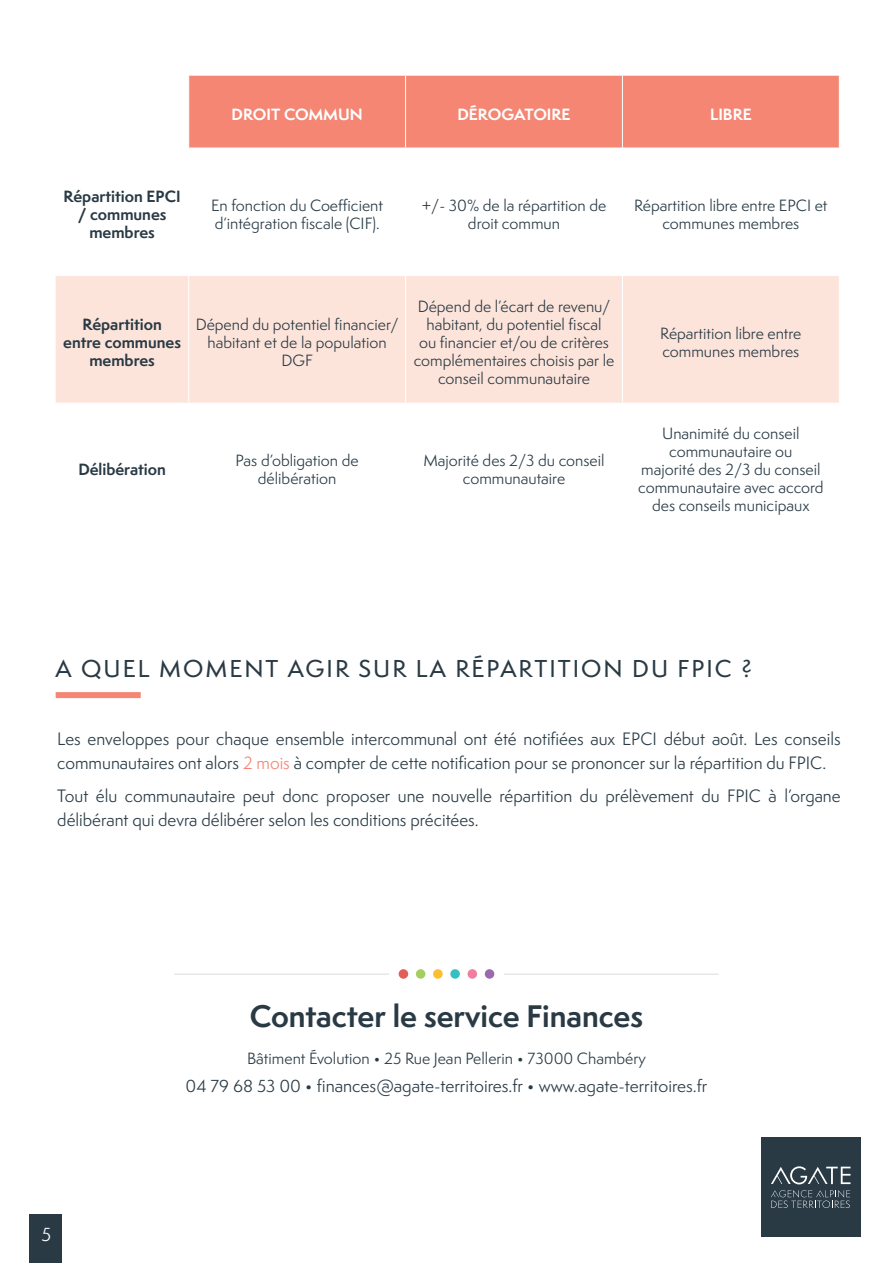
<style>
.page{position:relative;width:893px;height:1263px;background:#fff}
.page>*{position:absolute;margin:0;border:0;box-sizing:border-box;transform-origin:0 0}
.Style_de_paragraphe{font:700 28.65px "Semplicita Pro";color:#293a45}
.t1{font:500 22.5px "Semplicita Pro";letter-spacing:.09em;color:#293a45}
.t2{font:17.55px "Semplicita Pro";color:#fff}
.Texte_principal{font:16.5px/24px "Semplicita Pro";color:#293a45}
.t3{font:16.2px "Semplicita Pro";color:#293a45}
.t4{font:15px/18px "Semplicita Pro";color:#293a45;text-align:center}
.t5{font:700 15px/18px "Semplicita Pro";color:#293a45;text-align:center}
.t6{font:700 15px "Semplicita Pro";color:#fff}
.s1{color:#f48673}
.s2{font-size:16.5px}
</style>
<div class="page">
<div style="left:30px;top:1214px;width:32px;height:49px;background:#293a45"></div>
<div style="left:56px;top:692px;width:85px;height:6px;background:#f48673"></div>
<div style="left:189px;top:76px;width:650px;height:72px;background:#f48673"></div>
<div style="left:56px;top:276px;width:783px;height:127px;background:#fde4da"></div>
<hr style="left:405px;top:76px;width:1px;height:72px;background:#fff">
<hr style="left:622px;top:76px;width:1px;height:72px;background:#fff">
<hr style="left:188px;top:276px;width:1px;height:127px;background:#fff">
<hr style="left:405px;top:276px;width:1px;height:127px;background:#fff">
<hr style="left:622px;top:276px;width:1px;height:127px;background:#fff">
<div style="left:761px;top:1138px;width:99px;height:99px;background:#293a45"></div>
<svg style="left:771px;top:1190px;width:79px;height:18px"></svg>
<svg style="left:771px;top:1166px;width:79px;height:18px"></svg>
<hr style="left:504px;top:973px;width:215px;height:2px;background:#dfdee0">
<hr style="left:174px;top:973px;width:215px;height:2px;background:#dfdee0">
<div style="left:399px;top:969px;width:9px;height:10px;background:#e05f57;border-radius:50%"></div>
<div style="left:416px;top:969px;width:9px;height:10px;background:#a2cf5f;border-radius:50%"></div>
<div style="left:433px;top:969px;width:10px;height:10px;background:#febf2e;border-radius:50%"></div>
<div style="left:450px;top:969px;width:10px;height:10px;background:#35bfc2;border-radius:50%"></div>
<div style="left:468px;top:969px;width:9px;height:10px;background:#f27e9f;border-radius:50%"></div>
<div style="left:485px;top:969px;width:9px;height:10px;background:#9b6aad;border-radius:50%"></div>
<p class="t6" style="left:232px;top:103px;width:133px">DROIT COMMUN</p>
<p class="t6" style="left:457px;top:103px;width:115px">DÉROGATOIRE</p>
<p class="t6" style="left:710px;top:103px;width:43px">LIBRE</p>
<p class="t5" style="left:64px;top:187px;width:119px">Répartition EPCI / communes membres</p>
<p class="t4" style="left:211px;top:196px;width:173px;text-align:left">En fonction du Coefficient d’intégration fiscale (CIF).</p>
<p class="t4" style="left:422px;top:196px;width:186px">+/- 30% de la répartition de droit commun</p>
<p class="t4" style="left:634px;top:196px;width:195px">Répartition libre entre EPCI et communes membres</p>
<p class="t5" style="left:63px;top:315px;width:119px">Répartition entre communes membres</p>
<p class="t4" style="left:196px;top:315px;width:204px">Dépend du potentiel financier/ habitant et de la population<br>DGF</p>
<p class="t4" style="left:414px;top:297px;width:202px">Dépend de l’écart de revenu/ habitant, du potentiel fiscal<br>ou financier et/ou de critères complémentaires choisis par le conseil communautaire</p>
<p class="t5" style="left:78px;top:460px;width:89px">Délibération</p>
<p class="t4" style="left:236px;top:451px;width:125px">Pas d’obligation de délibération</p>
<p class="t4" style="left:423px;top:451px;width:183px">Majorité des 2/3 du conseil communautaire</p>
<p class="t4" style="left:660px;top:324px;width:143px;text-align:left">Répartition libre entre communes membres</p>
<p class="t4" style="left:638px;top:424px;width:187px">Unanimité du conseil communautaire ou<br>majorité des 2/3 du conseil communautaire avec accord des conseils municipaux</p>
<p class="t1" style="left:56px;top:653px;width:698px">A QUEL MOMENT AGIR SUR LA RÉPARTITION DU FPIC ?</p>
<p class="Texte_principal" style="left:57px;top:727px;width:785px">Les enveloppes pour chaque ensemble intercommunal ont été notifiées aux EPCI début août. Les conseils communautaires ont alors <span class="s1">2 mois</span> à compter de cette notification pour se prononcer sur la répartition du FPIC.</p>
<p class="Texte_principal" style="left:57px;top:783px;width:785px">Tout élu communautaire peut donc proposer une nouvelle répartition du prélèvement du FPIC à l’organe délibérant qui devra délibérer selon les conditions précitées.</p>
<p class="Style_de_paragraphe" style="left:250px;top:995px;width:395px">Contacter le service Finances</p>
<p class="t4" style="left:247px;top:1049px;width:400px">Bâtiment Évolution • 25 Rue Jean Pellerin • 73000 Chambéry</p>
<p class="t2" style="left:42px;top:1222px;width:11px">5</p>
<p class="t3" style="left:186px;top:1075px;width:523px">04 79 68 53 00 • <span class="s2">finances@agate-territoires.fr •</span> www.agate-territoires.fr</p>
</div>
